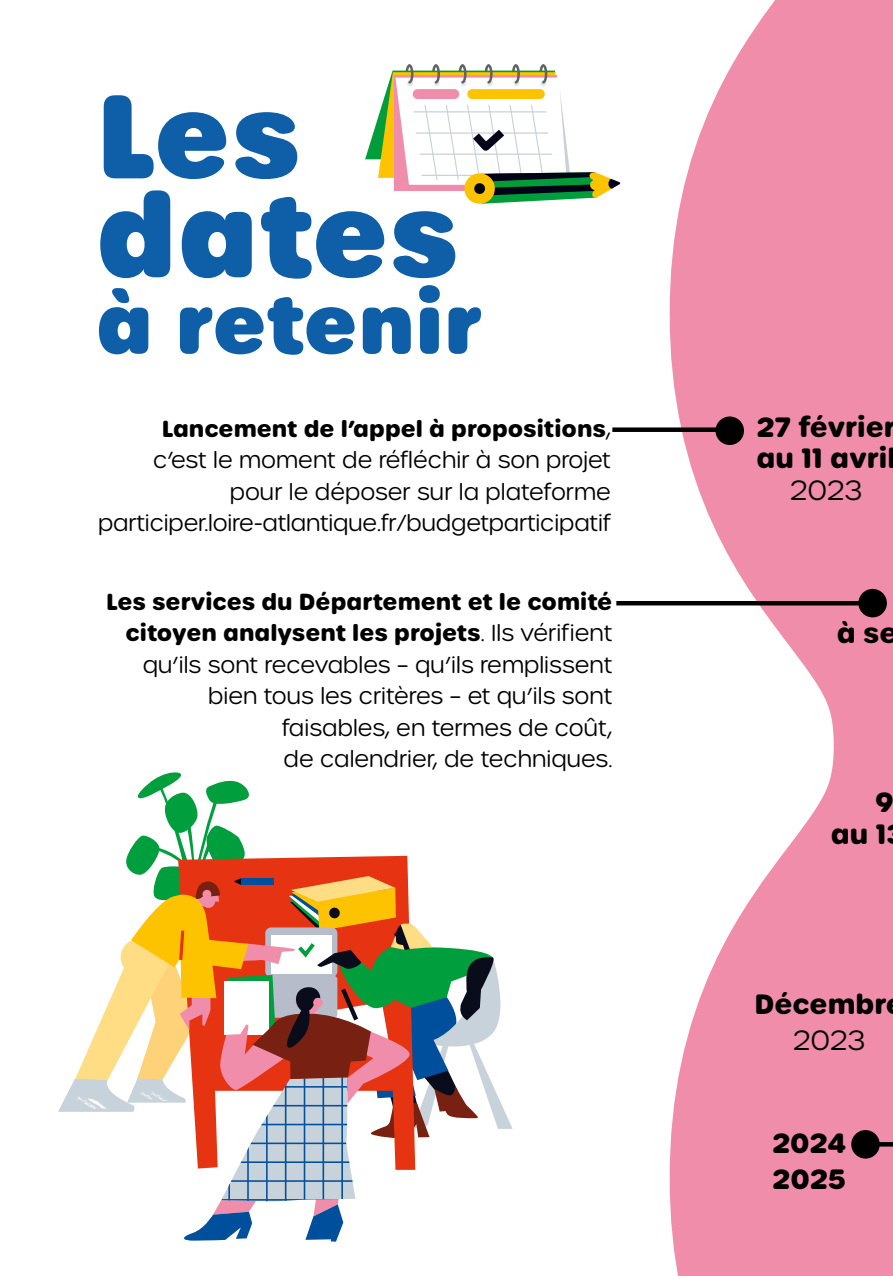
<style>
.page{position:relative;width:893px;height:1276px;background:#fff}
.page>*{position:absolute;margin:0;border:0;box-sizing:border-box;transform-origin:0 0}
.t1{font:800 114.75px/99px "Urbane Rounded";color:#0e5fa8}
.t2{font:800 81px "Urbane Rounded";letter-spacing:-.005em;color:#0e5fa8}
.t3{font:700 27px/31.5px "Urbane Rounded";color:#000}
.t4{font:300 27px "Urbane Rounded";color:#000}
.t5{font:300 22.5px/31.5px "Urbane Rounded";color:#000;text-align:right}
.s1{font-weight:700}
</style>
<div class="page">
<svg style="left:58px;top:772px;width:455px;height:469px"></svg>
<svg style="left:666px;top:0;width:227px;height:1276px"></svg>
<div style="left:715px;top:416px;width:29px;height:29px;background:#000;border-radius:50%"></div>
<div style="left:612px;top:427px;width:111px;height:5px;background:#000"></div>
<hr style="left:616px;top:601px;width:257px;height:4px;background:#000">
<div style="left:858px;top:589px;width:29px;height:28px;background:#000;border-radius:50%"></div>
<svg style="left:880px;top:1142px;width:13px;height:4px"></svg>
<div style="left:851px;top:1130px;width:29px;height:28px;background:#000;border-radius:50%"></div>
<svg style="left:365px;top:64px;width:255px;height:140px"></svg>
<h1 class="t1" style="left:96px;top:88px;width:365px">Les dates</h1>
<h2 class="t2" style="left:96px;top:267px;width:388px">à retenir</h2>
<p class="t5" style="left:98px;top:413px;width:514px"><span class="s1">Lancement de l’appel à propositions</span>,<br>c’est le moment de réfléchir à son projet pour le déposer sur la plateforme participer.loire-atlantique.fr/budgetparticipatif</p>
<p class="t5" style="left:106px;top:586px;width:508px"><span class="s1">Les services du Département et le comité citoyen analysent les projets</span>. Ils vérifient qu’ils sont recevables – qu’ils remplissent bien tous les critères – et qu’ils sont faisables, en termes de coût,<br>de calendrier, de techniques.</p>
<p class="t3" style="left:756px;top:411px;width:141px">27 février au 11 avril</p>
<p class="t4" style="left:790px;top:473px;width:74px">2023</p>
<p class="t3" style="left:837px;top:618px;width:62px">à se</p>
<p class="t3" style="left:831px;top:786px;width:65px;text-align:right">9 au 1</p>
<p class="t3" style="left:754px;top:989px;width:134px">Décembr</p>
<p class="t4" style="left:793px;top:1023px;width:74px">2023</p>
<p class="t3" style="left:772px;top:1125px;width:76px;line-height:36px">2024<br>2025</p>
</div>
